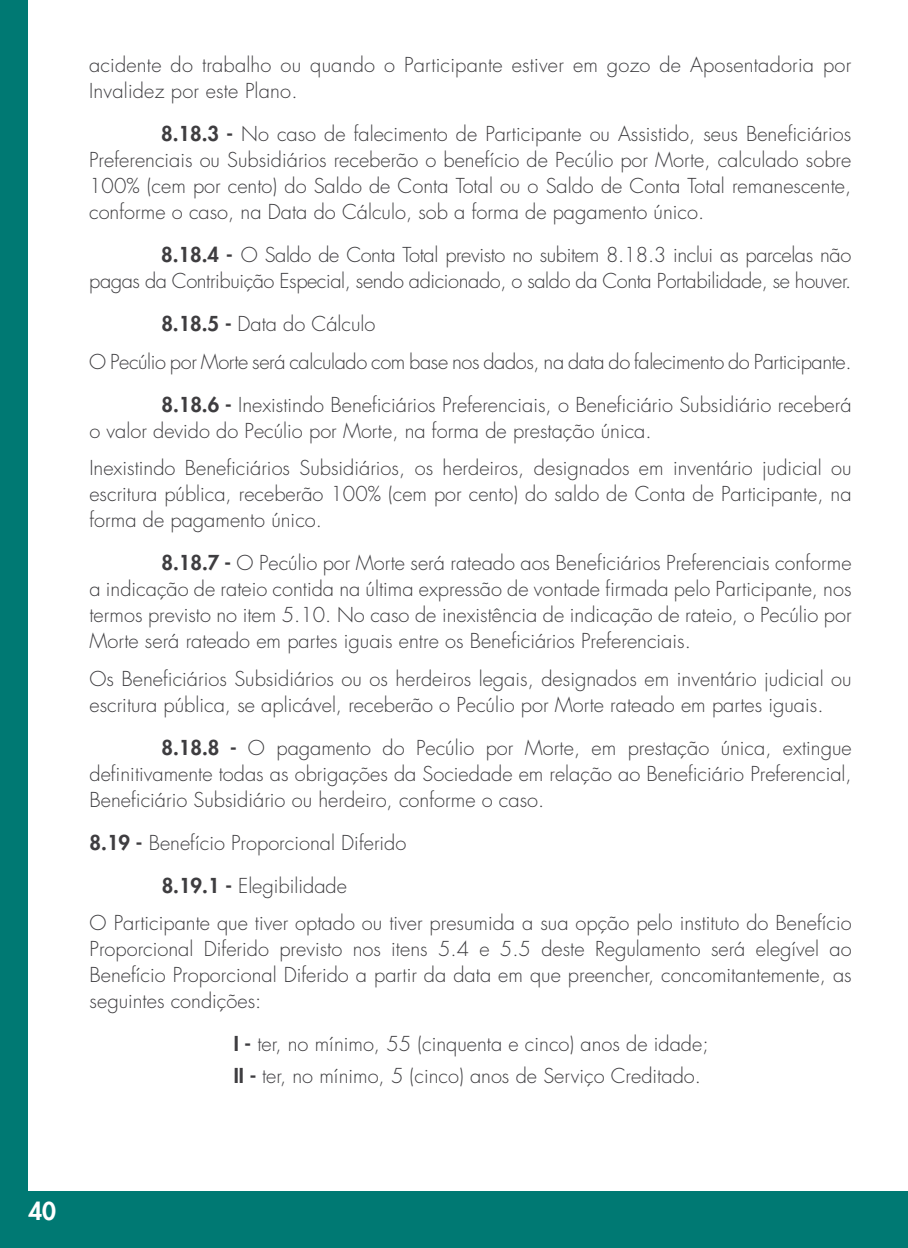
<style>
.page{position:relative;width:908px;height:1248px;background:#fff}
.page>*{position:absolute;margin:0;border:0;box-sizing:border-box;transform-origin:0 0}
.t1{font:800 24px "Futura";color:#fff}
.t2{font:300 20px/26px "Futura";color:#3e3d40}
.t3{font:300 20px/26px "Futura";letter-spacing:-.02em;color:#3e3d40;text-align:right}
.s1{font-weight:800}
</style>
<div class="page">
<div style="left:0;top:0;width:28px;height:1247px;background:#007973"></div>
<div style="left:0;top:1191px;width:907px;height:56px;background:#007973"></div>
<p class="t2" style="left:89px;top:52px;width:763px">acidente do trabalho ou quando o Participante estiver em gozo de Aposentadoria por<br>Invalidez por este Plano.</p>
<p class="t2" style="left:89px;top:121px;width:763px;text-align:justify;text-indent:72px"><span class="s1">8.18.3 -</span> No caso de falecimento de Participante ou Assistido, seus Beneficiários Preferenciais ou Subsidiários receberão o benefício de Pecúlio por Morte, calculado sobre 100% (cem por cento) do Saldo de Conta Total ou o Saldo de Conta Total remanescente, conforme o caso, na Data do Cálculo, sob a forma de pagamento único.</p>
<p class="t3" style="left:89px;top:242px;width:763px"><span class="s1">8.18.4 -</span> O Saldo de Conta Total previsto no subitem 8.18.3 inclui as parcelas não<br>pagas da Contribuição Especial, sendo adicionado, o saldo da Conta Portabilidade, se houver.</p>
<p class="t3" style="left:89px;top:305px;width:763px;line-height:37.4px;text-align:left;text-indent:72px"><span class="s1">8.18.5 -</span> Data do Cálculo<br>O Pecúlio por Morte será calculado com base nos dados, na data do falecimento do Participante.</p>
<p class="t2" style="left:89px;top:391px;width:763px;text-indent:72px"><span class="s1">8.18.6 -</span> Inexistindo Beneficiários Preferenciais, o Beneficiário Subsidiário receberá o valor devido do Pecúlio por Morte, na forma de prestação única.</p>
<p class="t2" style="left:89px;top:455px;width:763px;text-align:justify">Inexistindo Beneficiários Subsidiários, os herdeiros, designados em inventário judicial ou escritura pública, receberão 100% (cem por cento) do saldo de Conta de Participante, na forma de pagamento único.</p>
<p class="t2" style="left:89px;top:550px;width:763px;text-align:justify;text-indent:72px"><span class="s1">8.18.7 -</span> O Pecúlio por Morte será rateado aos Beneficiários Preferenciais conforme a indicação de rateio contida na última expressão de vontade firmada pelo Participante, nos termos previsto no item 5.10. No caso de inexistência de indicação de rateio, o Pecúlio por Morte será rateado em partes iguais entre os Beneficiários Preferenciais.</p>
<p class="t2" style="left:89px;top:665px;width:763px">Os Beneficiários Subsidiários ou os herdeiros legais, designados em inventário judicial ou escritura pública, se aplicável, receberão o Pecúlio por Morte rateado em partes iguais.</p>
<p class="t2" style="left:89px;top:734px;width:763px;text-align:justify;text-indent:72px"><span class="s1">8.18.8 -</span> O pagamento do Pecúlio por Morte, em prestação única, extingue definitivamente todas as obrigações da Sociedade em relação ao Beneficiário Preferencial, Beneficiário Subsidiário ou herdeiro, conforme o caso.</p>
<p class="t2" style="left:162px;top:821px;width:246px;line-height:43px;text-indent:-72px"><span class="s1">8.19 -</span> Benefício Proporcional Diferido<br><span class="s1">8.19.1 -</span> Elegibilidade</p>
<p class="t2" style="left:89px;top:909px;width:763px;text-align:justify">O Participante que tiver optado ou tiver presumida a sua opção pelo instituto do Benefício Proporcional Diferido previsto nos itens 5.4 e 5.5 deste Regulamento será elegível ao Benefício Proporcional Diferido a partir da data em que preencher, concomitantemente, as seguintes condições:</p>
<p class="t2" style="left:234px;top:1028px;width:476px;line-height:31.6px"><span class="s1">I -</span> ter, no mínimo, 55 (cinquenta e cinco) anos de idade;<br><span class="s1">II -</span> ter, no mínimo, 5 (cinco) anos de Serviço Creditado.</p>
<p class="t1" style="left:28px;top:1194px;width:29px">40</p>
</div>
